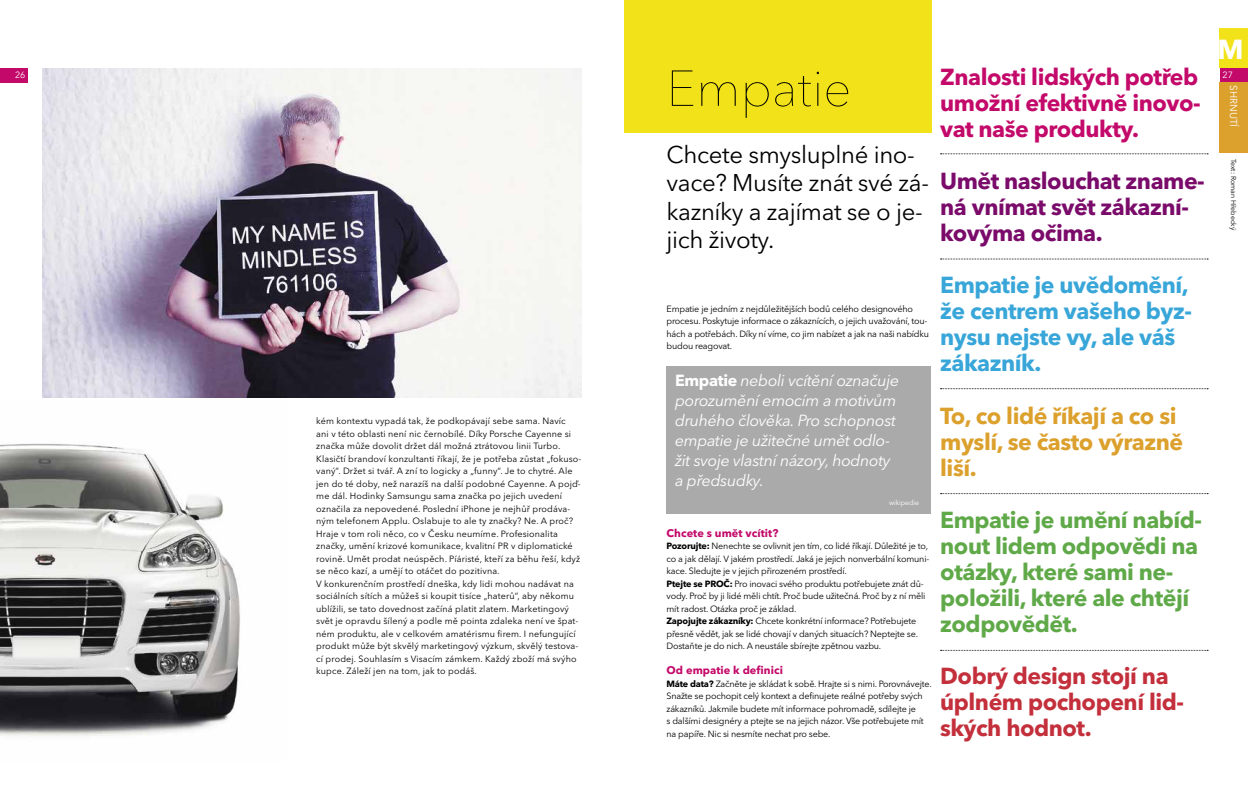
<style>
.page{position:relative;width:1248px;height:794px;background:#fff}
.page>*{position:absolute;margin:0;border:0;box-sizing:border-box;transform-origin:0 0}
.t1{font:200 50px "Avenir Next LT Pro";color:#000}
.t2{font:700 27.3px "Avenir Next LT Pro";color:#fff}
.t3{font:24px/28px "Avenir Next LT Pro";letter-spacing:-.015em;color:#000}
.t4{font:700 23px/26px "Avenir Next LT Pro";letter-spacing:-.02em;color:#60a949}
.t5{font:700 23px/26px "Avenir Next LT Pro";letter-spacing:-.02em;color:#38a6d9}
.t6{font:700 23px/26px "Avenir Next LT Pro";letter-spacing:-.02em;color:#c30969;text-align:justify}
.t7{font:700 23px/26px "Avenir Next LT Pro";letter-spacing:-.02em;color:#7b0b6a}
.t8{font:700 23px/26px "Avenir Next LT Pro";letter-spacing:-.02em;color:#c3303c}
.t9{font:700 23px/26px "Avenir Next LT Pro";letter-spacing:-.02em;color:#dca02d}
.t10{font:italic 16px/20px "Avenir Next LT Pro";letter-spacing:-.02em;color:#fff}
.t11{font:700 11px "Avenir Next LT Pro";letter-spacing:.005em;color:#c30969}
.t12{font:10px "Avenir Next LT Pro";color:#fff}
.t13{font:9px/12.5px "Avenir Next LT Pro";letter-spacing:.01em;color:#000}
.t14{font:9px/12.5px "Avenir Next LT Pro";letter-spacing:-.02em;color:#000}
.t15{font:9px "Avenir Next LT Pro";color:#fff}
.t16{font:7px "Avenir Next LT Pro";color:#000}
.t17{font:7px "Avenir Next LT Pro";letter-spacing:-.02em;color:#fff}
.s1{font-weight:700;font-style:normal}
.s2{font-weight:700}
</style>
<div class="page">
<div style="left:0;top:68px;width:28px;height:14px;background:#c30969"></div>
<div style="left:1219px;top:68px;width:28px;height:14px;background:#c30969"></div>
<div style="left:1219px;top:28px;width:28px;height:40px;background:#f1e21a"></div>
<div style="left:1219px;top:82px;width:28px;height:71px;background:#dca02d"></div>
<div style="left:624px;top:0;width:307px;height:133px;background:#f1e21a"></div>
<div style="left:666px;top:366px;width:264px;height:147px;background:#aaa"></div>
<svg style="left:940px;top:154px;width:267px;height:1px"></svg>
<svg style="left:940px;top:259px;width:267px;height:1px"></svg>
<svg style="left:940px;top:388px;width:267px;height:1px"></svg>
<svg style="left:940px;top:493px;width:267px;height:1px"></svg>
<svg style="left:940px;top:650px;width:267px;height:1px"></svg>
<img style="left:43px;top:68px;width:538px;height:329px">
<img style="left:0;top:443px;width:241px;height:293px">
<h2 class="t2" style="left:1217px;top:32px;width:28px">M</h2>
<h3 class="t6" style="left:940px;top:64px;width:262px">Znalosti lidských potřeb umožní efektivně inovo&shy;vat naše produkty.</h3>
<h3 class="t7" style="left:940px;top:168px;width:266px">Umět naslouchat zname&shy;ná vnímat svět zákazní&shy;kovýma očima.</h3>
<h3 class="t5" style="left:940px;top:272px;width:253px">Empatie je uvědomění, že centrem vašeho byz&shy;nysu nejste vy, ale váš zákazník.</h3>
<h3 class="t9" style="left:940px;top:402px;width:244px">To, co lidé říkají a co si myslí, se často výrazně liší.</h3>
<h3 class="t4" style="left:940px;top:506px;width:263px">Empatie je umění nabíd&shy;nout lidem odpovědi na otázky, které sami ne&shy;položili, které ale chtějí zodpovědět.</h3>
<h3 class="t8" style="left:940px;top:662px;width:245px">Dobrý design stojí na úplném pochopení lid&shy;ských hodnot.</h3>
<h1 class="t1" style="left:666px;top:59px;width:186px">Empatie</h1>
<h3 class="t3" style="left:666px;top:141px;width:264px">Chcete smysluplné ino&shy;vace? Musíte znát své zá&shy;kazníky a zajímat se o je&shy;jich životy.</h3>
<p class="t15" style="left:15px;top:70px;width:12px">26</p>
<p class="t15" style="left:1222px;top:70px;width:12px">27</p>
<p class="t12" style="left:1239px;top:85px;width:44px;rotate:90deg">SHRNUTÍ</p>
<p class="t16" style="left:1237px;top:159px;width:73px;rotate:90deg">Text: Roman Hřebecký</p>
<p class="t14" style="left:666px;top:302px;width:264px">Empatie je jedním z nejdůležitějších bodů celého designového procesu. Poskytuje informace o zákaznících, o jejich uvažování, tou&shy;hách a potřebách. Díky ní víme, co jim nabízet a jak na naši nabídku budou reagovat.</p>
<h3 class="t10" style="left:675px;top:371px;width:225px"><span class="s1">Empatie</span> neboli vcítění označuje porozumění emocím a motivům druhého člověka. Pro schopnost empatie je užitečné umět odlo&shy;žit svoje vlastní názory, hodnoty a předsudky.</h3>
<p class="t17" style="left:889px;top:498px;width:31px">wikipedie</p>
<p class="t13" style="left:316px;top:415px;width:267px">kém kontextu vypadá tak, že podkopávají sebe sama. Navíc<br>ani v této oblasti není nic černobílé. Díky Porsche Cayenne si značka může dovolit držet dál možná ztrátovou linii Turbo.<br>Klasičtí brandoví konzultanti říkají, že je potřeba zůstat „fokuso&shy;vaný“. Držet si tvář. A zní to logicky a „funny“. Je to chytré. Ale jen do té doby, než narazíš na další podobné Cayenne. A pojď&shy;me dál. Hodinky Samsungu sama značka po jejich uvedení označila za nepovedené. Poslední iPhone je nejhůř prodáva&shy;ným telefonem Applu. Oslabuje to ale ty značky? Ne. A proč?<br>Hraje v tom roli něco, co v Česku neumíme. Profesionalita značky, umění krizové komunikace, kvalitní PR v diplomatické rovině. Umět prodat neúspěch. Píáristé, kteří za běhu řeší, když se něco kazí, a umějí to otáčet do pozitivna.<br>V konkurenčním prostředí dneška, kdy lidi mohou nadávat na sociálních sítích a můžeš si koupit tisíce „haterů“, aby někomu ublížili, se tato dovednost začíná platit zlatem. Marketingový svět je opravdu šílený a podle mě pointa zdaleka není ve špat&shy;ném produktu, ale v celkovém amatérismu firem. I nefungující produkt může být skvělý marketingový výzkum, skvělý testova&shy;cí prodej. Souhlasím s Visacím zámkem. Každý zboží má svýho kupce. Záleží jen na tom, jak to podáš.</p>
<p class="t11" style="left:666px;top:526px;width:113px">Chcete s umět vcítit?</p>
<p class="t14" style="left:666px;top:540px;width:264px"><span class="s2">Pozorujte:</span> Nenechte se ovlivnit jen tím, co lidé říkají. Důležité je to, co a jak dělají. V jakém prostředí. Jaká je jejich nonverbální komuni&shy;kace. Sledujte je v jejich přirozeném prostředí.<br><span class="s2">Ptejte se PROČ:</span> Pro inovaci svého produktu potřebujete znát dů&shy;vody. Proč by ji lidé měli chtít. Proč bude užitečná. Proč by z ní měli mít radost. Otázka proč je základ.<br><span class="s2">Zapojujte zákazníky:</span> Chcete konkrétní informace? Potřebujete přesně vědět, jak se lidé chovají v daných situacích? Neptejte se.<br>Dostaňte je do nich. A neustále sbírejte zpětnou vazbu.</p>
<p class="t11" style="left:666px;top:664px;width:118px">Od empatie k definici</p>
<p class="t14" style="left:666px;top:677px;width:267px"><span class="s2">Máte data?</span> Začněte je skládat k sobě. Hrajte si s nimi. Porovnávejte.<br>Snažte se pochopit celý kontext a definujete reálné potřeby svých zákazníků. Jakmile budete mít informace pohromadě, sdílejte je<br>s dalšími designéry a ptejte se na jejich názor. Vše potřebujete mít na papíře. Nic si nesmíte nechat pro sebe.</p>
</div>
